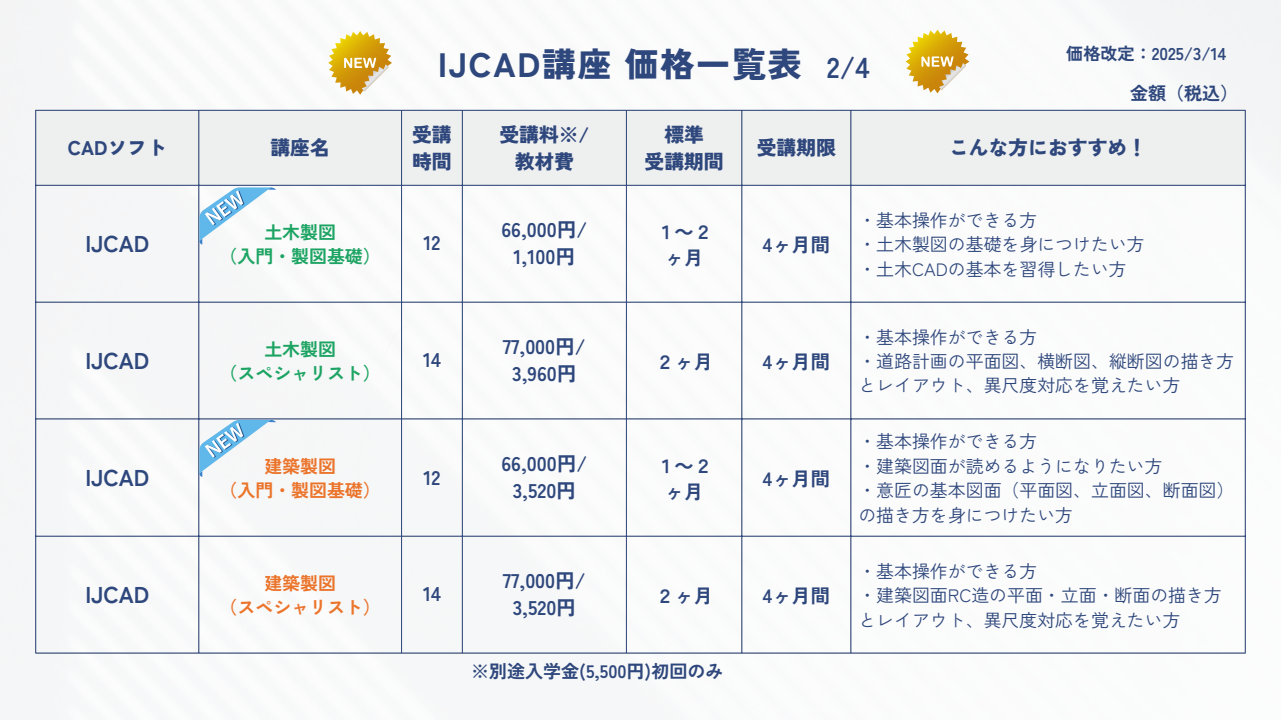
<style>
.page{position:relative;width:1281px;height:720px;background:#fff}
.page>*{position:absolute;margin:0;border:0;box-sizing:border-box;transform-origin:0 0}
.t1{font:900 33.88px "Zen Kaku Gothic New";letter-spacing:.055em;color:#2e477c}
.t2{font:700 28.62px "Zen Kaku Gothic New";color:#2e477c}
.t3{font:700 22.88px "Zen Kaku Gothic New";color:#2e477c}
.t4{font:700 19.75px "Zen Kaku Gothic New";color:#2e477c}
.t5{font:900 19.75px/27.2px "Zen Kaku Gothic New";color:#2e477c}
.t6{font:700 19.12px "Zen Kaku Gothic New";color:#2e477c}
.t7{font:700 18px "Zen Kaku Gothic New";color:#2e477c}
.t8{font:17.88px/24.4px "Zen Kaku Gothic New";color:#2e477c}
.t9{font:700 17.88px "Zen Kaku Gothic New";color:#1da463}
.t10{font:700 17.88px "Zen Kaku Gothic New";color:#eb742b}
.t11{font:700 17.12px "Zen Kaku Gothic New";color:#2e477c}
.s1{font-family:"Noto Sans CJ Ksc"}
</style>
<div class="page">
<img style="left:0;top:0;width:1281px;height:719px">
<div style="left:36px;top:111px;width:1209px;height:74px;background:#eeefef"></div>
<hr style="left:35px;top:111px;width:1px;height:542px;background:#2e477c">
<hr style="left:198px;top:111px;width:1px;height:542px;background:#2e477c">
<hr style="left:401px;top:111px;width:1px;height:542px;background:#2e477c">
<hr style="left:462px;top:111px;width:1px;height:542px;background:#2e477c">
<hr style="left:626px;top:111px;width:1px;height:542px;background:#2e477c">
<hr style="left:741px;top:111px;width:1px;height:542px;background:#2e477c">
<hr style="left:850px;top:111px;width:1px;height:542px;background:#2e477c">
<hr style="left:1245px;top:111px;width:1px;height:542px;background:#2e477c">
<hr style="left:35px;top:110px;width:1210px;height:1px;background:#2e477c">
<hr style="left:35px;top:185px;width:1210px;height:1px;background:#2e477c">
<hr style="left:35px;top:302px;width:1210px;height:1px;background:#2e477c">
<hr style="left:35px;top:419px;width:1210px;height:1px;background:#2e477c">
<hr style="left:35px;top:536px;width:1210px;height:1px;background:#2e477c">
<hr style="left:35px;top:653px;width:1210px;height:1px;background:#2e477c">
<svg style="left:199px;top:187px;width:77px;height:58px"></svg>
<svg style="left:328px;top:31px;width:64px;height:64px"></svg>
<svg style="left:905px;top:30px;width:64px;height:63px"></svg>
<svg style="left:199px;top:420px;width:77px;height:57px"></svg>
<p class="t1" style="left:438px;top:38px;width:365px">IJCAD講座価格一覧表</p>
<p class="t2" style="left:827px;top:45px;width:44px">2/4</p>
<p class="t11" style="left:1066px;top:40px;width:161px">価格改定：2025/3/14</p>
<p class="t7" style="left:1130px;top:80px;width:110px">金額（税込）</p>
<p class="t5" style="left:68px;top:132px;width:100px">CADソフト</p>
<h1 class="t5" style="left:270px;top:132px;width:61px">講座名</h1>
<h2 class="t5" style="left:412px;top:119px;width:41px">受講時間</h2>
<p class="t5" style="left:499px;top:119px;width:91px">受講料※/</p>
<p class="t5" style="left:515px;top:147px;width:61px">教材費</p>
<p class="t5" style="left:664px;top:119px;width:41px">標準</p>
<p class="t5" style="left:644px;top:147px;width:81px">受講期間</p>
<p class="t5" style="left:757px;top:132px;width:81px">受講期限</p>
<p class="t5" style="left:949px;top:132px;width:199px">こんな方におすすめ！</p>
<p class="t3" style="left:85px;top:226px;width:65px">IJCAD</p>
<p class="t9" style="left:264px;top:218px;width:73px">土木製図</p>
<p class="t9" style="left:220px;top:243px;width:163px">（入門・製図基礎）</p>
<p class="t4" style="left:423px;top:227px;width:18px">12</p>
<p class="t4" style="left:501px;top:214px;width:87px">66,000円/</p>
<p class="t4" style="left:513px;top:241px;width:63px">1,100円</p>
<p class="t6" style="left:655px;top:217px;width:59px">１<span class="s1">～</span>２</p>
<p class="t6" style="left:665px;top:243px;width:40px">ヶ月</p>
<p class="t6" style="left:763px;top:230px;width:68px">4ヶ月間</p>
<p class="t8" style="left:858px;top:207px;width:181px">・基本操作ができる方</p>
<p class="t8" style="left:858px;top:231px;width:288px">・土木製図の基礎を身につけたい方</p>
<p class="t8" style="left:858px;top:256px;width:270px">・土木CADの基本を習得したい方</p>
<p class="t3" style="left:85px;top:343px;width:65px">IJCAD</p>
<p class="t9" style="left:264px;top:335px;width:73px">土木製図</p>
<p class="t9" style="left:220px;top:360px;width:163px">（スペシャリスト）</p>
<p class="t4" style="left:423px;top:344px;width:19px">14</p>
<p class="t4" style="left:503px;top:331px;width:84px">77,000円/</p>
<p class="t4" style="left:512px;top:358px;width:66px">3,960円</p>
<p class="t6" style="left:655px;top:347px;width:59px">２ヶ月</p>
<p class="t6" style="left:763px;top:347px;width:68px">4ヶ月間</p>
<p class="t8" style="left:858px;top:324px;width:181px">・基本操作ができる方</p>
<p class="t8" style="left:858px;top:348px;width:377px">・道路計画の平面図、横断図、縦断図の描き方とレイアウト、異尺度対応を覚えたい方</p>
<p class="t3" style="left:85px;top:459px;width:65px">IJCAD</p>
<p class="t10" style="left:264px;top:452px;width:73px">建築製図</p>
<p class="t10" style="left:220px;top:476px;width:163px">（入門・製図基礎）</p>
<p class="t4" style="left:423px;top:462px;width:18px">12</p>
<p class="t4" style="left:501px;top:448px;width:87px">66,000円/</p>
<p class="t4" style="left:513px;top:475px;width:65px">3,520円</p>
<p class="t6" style="left:655px;top:451px;width:59px">１<span class="s1">～</span>２</p>
<p class="t6" style="left:665px;top:477px;width:40px">ヶ月</p>
<p class="t6" style="left:763px;top:464px;width:68px">4ヶ月間</p>
<p class="t8" style="left:858px;top:428px;width:181px">・基本操作ができる方</p>
<p class="t8" style="left:858px;top:453px;width:306px">・建築図面が読めるようになりたい方</p>
<p class="t8" style="left:858px;top:477px;width:377px">・意匠の基本図面（平面図、立面図、断面図）の描き方を身につけたい方</p>
<p class="t3" style="left:85px;top:577px;width:65px">IJCAD</p>
<p class="t10" style="left:264px;top:569px;width:73px">建築製図</p>
<p class="t10" style="left:220px;top:594px;width:163px">（スペシャリスト）</p>
<p class="t4" style="left:423px;top:578px;width:19px">14</p>
<p class="t4" style="left:503px;top:565px;width:84px">77,000円/</p>
<p class="t4" style="left:513px;top:592px;width:65px">3,520円</p>
<p class="t6" style="left:655px;top:581px;width:59px">２ヶ月</p>
<p class="t6" style="left:763px;top:581px;width:68px">4ヶ月間</p>
<p class="t8" style="left:858px;top:558px;width:181px">・基本操作ができる方</p>
<p class="t8" style="left:858px;top:582px;width:365px">・建築図面RC造の平面・立面・断面の描き方とレイアウト、異尺度対応を覚えたい方</p>
<p class="t7" style="left:471px;top:657px;width:254px">※別途入学金(5,500円)初回のみ</p>
</div>
